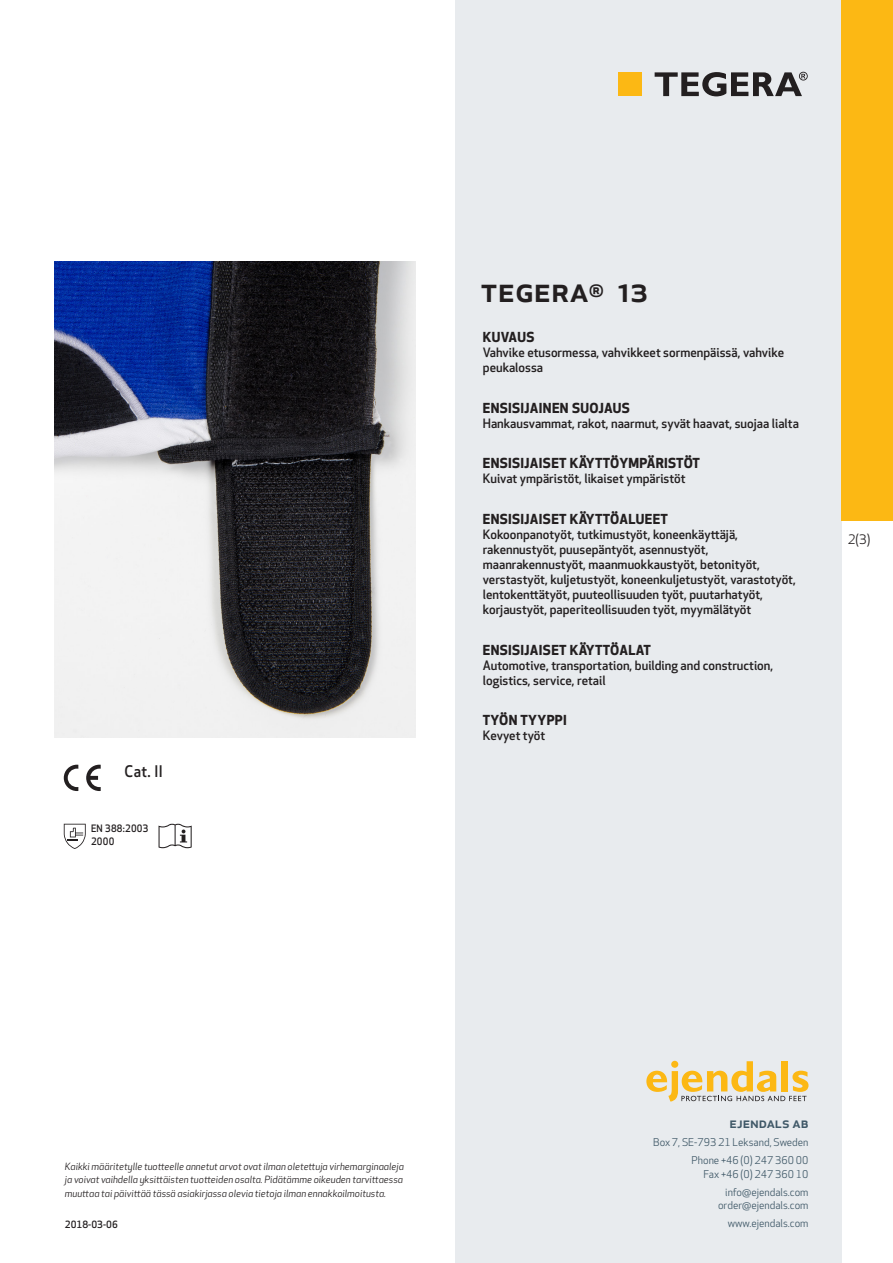
<style>
.page{position:relative;width:893px;height:1263px;background:#fff}
.page>*{position:absolute;margin:0;border:0;box-sizing:border-box;transform-origin:0 0}
.prodname{font:500 34.5px "Apex New";color:#231f20}
.Artikel{font:500 15.6px "Apex New";color:#231f20;scale:.95 1}
.t1{font:500 15px "Apex New";color:#405968}
.Funktion_body{font:700 13.5px "Apex New";letter-spacing:.025em;color:#231f20}
.t2{font:12.75px "Apex New";color:#231f20}
.Funktion_body-2{font:500 12.6px/15px "Apex New";color:#231f20}
.t3{font:10.5px/18px "Apex New";color:#405968;text-align:right}
.Artikel-2{font:500 10.05px/13.2px "Apex New";letter-spacing:.025em;color:#231f20;scale:.95 1}
.t4{font:italic 9.75px/13.5px "Apex New";color:#231f20;text-align:justify}
.Sidfot_datum{font:500 9.75px "Apex New";color:#231f20}
</style>
<div class="page">
<div style="left:455px;top:0;width:387px;height:1263px;background:#e8ebee"></div>
<svg style="left:646px;top:1061px;width:162px;height:40px"></svg>
<div style="left:842px;top:0;width:51px;height:520px;background:#fcb814"></div>
<div style="left:618px;top:72px;width:24px;height:24px;background:#fcb814"></div>
<svg style="left:655px;top:72px;width:153px;height:24px"></svg>
<svg style="left:86px;top:765px;width:15px;height:26px"></svg>
<svg style="left:64px;top:765px;width:14px;height:26px"></svg>
<svg style="left:64px;top:824px;width:22px;height:25px"></svg>
<svg style="left:159px;top:824px;width:33px;height:24px"></svg>
<img style="left:54px;top:261px;width:361px;height:477px">
<p class="Artikel" style="left:125px;top:761px;width:42px">Cat. II</p>
<p class="Artikel-2" style="left:91px;top:821px;width:62px">EN 388:2003<br>2000</p>
<p class="prodname" style="left:480px;top:266px;width:169px">TEGERA<sup>®</sup> 13</p>
<p class="Funktion_body" style="left:483px;top:327px;width:53px">KUVAUS</p>
<p class="Funktion_body-2" style="left:483px;top:345px;width:303px">Vahvike etusormessa, vahvikkeet sormenpäissä, vahvike peukalossa</p>
<p class="Funktion_body" style="left:483px;top:398px;width:149px">ENSISIJAINEN SUOJAUS</p>
<p class="Funktion_body-2" style="left:483px;top:415px;width:318px">Hankausvammat, rakot, naarmut, syvät haavat, suojaa lialta</p>
<p class="Funktion_body" style="left:483px;top:453px;width:219px">ENSISIJAISET KÄYTTÖYMPÄRISTÖT</p>
<p class="Funktion_body-2" style="left:483px;top:471px;width:204px">Kuivat ympäristöt, likaiset ympäristöt</p>
<p class="Funktion_body" style="left:483px;top:509px;width:187px">ENSISIJAISET KÄYTTÖALUEET</p>
<p class="Funktion_body-2" style="left:483px;top:526px;width:314px">Kokoonpanotyöt, tutkimustyöt, koneenkäyttäjä, rakennustyöt, puusepäntyöt, asennustyöt, maanrakennustyöt, maanmuokkaustyöt, betonityöt, verstastyöt, kuljetustyöt, koneenkuljetustyöt, varastotyöt, lentokenttätyöt, puuteollisuuden työt, puutarhatyöt, korjaustyöt, paperiteollisuuden työt, myymälätyöt</p>
<p class="Funktion_body" style="left:483px;top:640px;width:170px">ENSISIJAISET KÄYTTÖALAT</p>
<p class="Funktion_body-2" style="left:483px;top:657px;width:292px">Automotive, transportation, building and construction, logistics, service, retail</p>
<p class="Funktion_body" style="left:483px;top:710px;width:85px">TYÖN TYYPPI</p>
<p class="Funktion_body-2" style="left:483px;top:728px;width:64px">Kevyet työt</p>
<p class="t2" style="left:848px;top:531px;width:24px">2(3)</p>
<p class="t4" style="left:65px;top:1159px;width:340px">Kaikki määritetylle tuotteelle annetut arvot ovat ilman oletettuja virhemarginaaleja ja voivat vaihdella yksittäisten tuotteiden osalta. Pidätämme oikeuden tarvittaessa muuttaa tai päivittää tässä asiakirjassa olevia tietoja ilman ennakkoilmoitusta.</p>
<p class="Sidfot_datum" style="left:65px;top:1218px;width:54px">2018-03-06</p>
<p class="t1" style="left:729px;top:1113px;width:80px">ejendals ab</p>
<p class="t3" style="left:653px;top:1133px;width:157px">Box 7, SE-793 21 Leksand, Sweden<br>Phone +46 (0) 247 360 00</p>
<p class="t3" style="left:703px;top:1165px;width:107px">Fax +46 (0) 247 360 10 info@ejendals.com</p>
<p class="t3" style="left:718px;top:1196px;width:92px">order@ejendals.com</p>
<p class="t3" style="left:728px;top:1215px;width:82px">www.ejendals.com</p>
</div>
